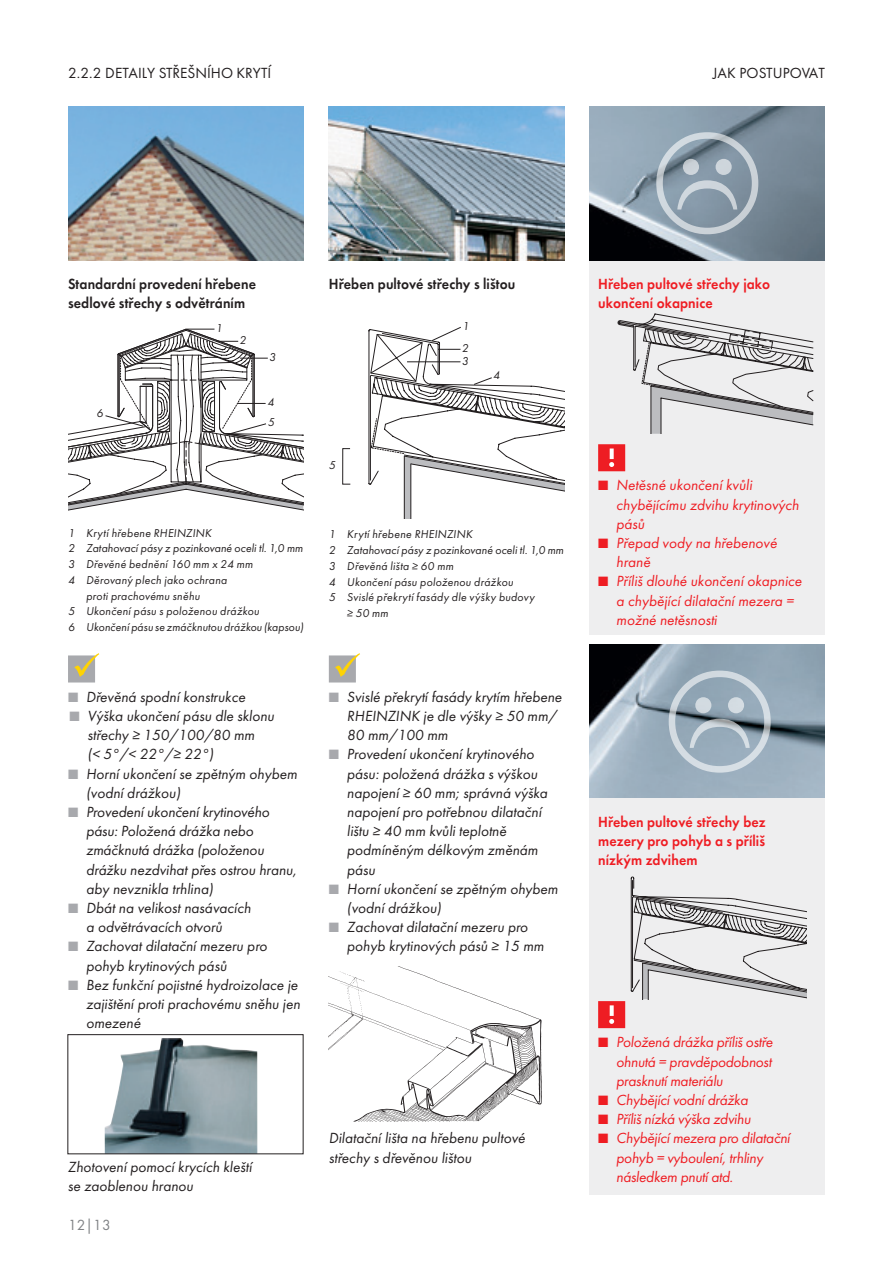
<style>
.page{position:relative;width:893px;height:1263px;background:#fff}
.page>*{position:absolute;margin:0;border:0;box-sizing:border-box;transform-origin:0 0}
.t1{font:italic 13.5px/19.2px "RZ Futura";color:#231f20}
.t2{font:italic 13.5px/19.2px "RZ Futura";letter-spacing:-.02em;color:#ee1d23;text-align:justify}
.t3{font:italic 13.5px/19.2px "RZ Futura";color:#ee1d23}
.t4{font:800 13.5px/19.2px "RZ Futura";letter-spacing:.005em;color:#ee1d23;text-align:justify}
.t5{font:800 13.5px/19.2px "RZ Futura";letter-spacing:.005em;color:#231f20}
.t6{font:13.5px "RZ Futura";color:#231f20}
.t7{font:13.5px "RZ Futura";color:#808285}
.t8{font:italic 10.5px/22px "RZ Futura";letter-spacing:.02em;color:#231f20}
.t9{font:italic 10.5px "RZ Futura";color:#231f20}
.s1{color:#a8a9ad}
</style>
<div class="page">
<div style="left:590px;top:644px;width:235px;height:551px;background:#eeeeef"></div>
<img style="left:590px;top:644px;width:235px;height:154px">
<svg style="left:631px;top:876px;width:176px;height:123px"></svg>
<div style="left:590px;top:107px;width:235px;height:527px;background:#eeeeef"></div>
<svg style="left:598px;top:444px;width:27px;height:27px"></svg>
<svg style="left:598px;top:1001px;width:27px;height:27px"></svg>
<img style="left:329px;top:106px;width:235px;height:154px">
<img style="left:590px;top:106px;width:235px;height:154px">
<svg style="left:68px;top:653px;width:31px;height:29px"></svg>
<svg style="left:329px;top:653px;width:31px;height:29px"></svg>
<svg style="left:656px;top:132px;width:102px;height:102px;background:#96a5b1"></svg>
<svg style="left:669px;top:671px;width:102px;height:102px;background:#9fb0bc"></svg>
<svg style="left:68px;top:329px;width:235px;height:182px"></svg>
<svg style="left:618px;top:314px;width:195px;height:120px"></svg>
<svg style="left:369px;top:326px;width:195px;height:193px"></svg>
<div style="left:342px;top:448px;width:9px;height:36px;border:1px solid #231f20"></div>
<svg style="left:329px;top:966px;width:213px;height:156px"></svg>
<img style="left:68px;top:106px;width:235px;height:154px">
<img style="left:105px;top:1038px;width:152px;height:114px">
<div style="left:68px;top:1034px;width:235px;height:120px;border:1px solid #231f20"></div>
<p class="t6" style="left:68px;top:65px;width:205px">2.2.2 DETAILY STŘEŠNÍHO KRYTÍ</p>
<p class="t6" style="left:713px;top:65px;width:114px">JAK POSTUPOVAT</p>
<p class="t5" style="left:68px;top:275px;width:189px">Standardní provedení hřebene sedlové střechy s odvětráním</p>
<p class="t5" style="left:329px;top:275px;width:188px">Hřeben pultové střechy s lištou</p>
<p class="t4" style="left:598px;top:275px;width:174px">Hřeben pultové střechy jako ukončení okapnice</p>
<p class="t8" style="left:97px;top:402px;width:8px">6</p>
<p class="t8" style="left:216px;top:317px;width:8px">1</p>
<p class="t8" style="left:240px;top:330px;width:8px">2</p>
<p class="t8" style="left:269px;top:346px;width:8px">3</p>
<p class="t8" style="left:268px;top:392px;width:8px">4</p>
<p class="t8" style="left:268px;top:412px;width:8px">5</p>
<p class="t8" style="left:68px;top:522px;width:145px">1 Krytí hřebene RHEINZINK</p>
<p class="t9" style="left:68px;top:543px;width:236px">2 Zatahovací pásy z pozinkované oceli tl. 1,0 mm</p>
<p class="t8" style="left:68px;top:553px;width:186px">3 Dřevěné bednění 160 mm x 24 mm</p>
<p class="t8" style="left:68px;top:569px;width:161px">4 Děrovaný plech jako ochrana</p>
<p class="t8" style="left:86px;top:585px;width:115px">proti prachovému sněhu</p>
<p class="t8" style="left:68px;top:601px;width:193px">5 Ukončení pásu s položenou drážkou</p>
<p class="t8" style="left:68px;top:616px;width:237px">6 Ukončení pásu se zmáčknutou drážkou (kapsou)</p>
<p class="t1" style="left:68px;top:687px;width:179px"><span class="s1">■</span> Dřevěná spodní konstrukce</p>
<p class="t1" style="left:88px;top:707px;width:188px;text-indent:-18px"><span class="s1">■</span> Výška ukončení pásu dle sklonu střechy ≥ 150/100/80 mm<br>(&lt; 5°/&lt; 22°/≥ 22°)</p>
<p class="t1" style="left:86px;top:764px;width:213px;text-indent:-18px"><span class="s1">■</span> Horní ukončení se zpětným ohybem (vodní drážkou)</p>
<p class="t1" style="left:86px;top:803px;width:213px;text-indent:-18px"><span class="s1">■</span> Provedení ukončení krytinového pásu: Položená drážka nebo zmáčknutá drážka (položenou drážku nezdvihat přes ostrou hranu, aby nevznikla trhlina)</p>
<p class="t1" style="left:86px;top:899px;width:166px;text-indent:-18px"><span class="s1">■</span> Dbát na velikost nasávacích a odvětrávacích otvorů</p>
<p class="t1" style="left:86px;top:937px;width:183px;text-indent:-18px"><span class="s1">■</span> Zachovat dilatační mezeru pro pohyb krytinových pásů</p>
<p class="t1" style="left:86px;top:975px;width:216px;text-indent:-18px"><span class="s1">■</span> Bez funkční pojistné hydroizolace je zajištění proti prachovému sněhu jen omezené</p>
<p class="t8" style="left:462px;top:315px;width:9px">1<br>2</p>
<p class="t8" style="left:329px;top:455px;width:8px">5</p>
<p class="t8" style="left:462px;top:350px;width:8px">3</p>
<p class="t8" style="left:493px;top:365px;width:8px">4</p>
<p class="t8" style="left:329px;top:524px;width:145px">1 Krytí hřebene RHEINZINK</p>
<p class="t9" style="left:329px;top:544px;width:236px">2 Zatahovací pásy z pozinkované oceli tl. 1,0 mm</p>
<p class="t8" style="left:329px;top:555px;width:126px">3 Dřevěná lišta ≥ 60 mm</p>
<p class="t8" style="left:329px;top:571px;width:186px">4 Ukončení pásu položenou drážkou</p>
<p class="t8" style="left:329px;top:587px;width:207px">5 Svislé překrytí fasády dle výšky budovy</p>
<p class="t8" style="left:347px;top:603px;width:43px">≥ 50 mm</p>
<p class="t1" style="left:347px;top:687px;width:216px;text-indent:-18px"><span class="s1">■</span> Svislé překrytí fasády krytím hřebene<br>RHEINZINK je dle výšky ≥ 50 mm/<br>80 mm/100 mm</p>
<p class="t1" style="left:347px;top:745px;width:202px;text-indent:-18px"><span class="s1">■</span> Provedení ukončení krytinového pásu: položená drážka s výškou napojení ≥ 60 mm; správná výška napojení pro potřebnou dilatační lištu ≥ 40 mm kvůli teplotně podmíněným délkovým změnám pásu</p>
<p class="t1" style="left:347px;top:879px;width:213px;text-indent:-18px"><span class="s1">■</span> Horní ukončení se zpětným ohybem (vodní drážkou)</p>
<p class="t1" style="left:347px;top:918px;width:199px;text-indent:-18px"><span class="s1">■</span> Zachovat dilatační mezeru pro pohyb krytinových pásů ≥ 15 mm</p>
<p class="t1" style="left:68px;top:1158px;width:186px">Zhotovení pomocí krycích kleští se zaoblenou hranou</p>
<p class="t7" style="left:68px;top:1217px;width:44px">12|13</p>
<p class="t1" style="left:329px;top:1129px;width:198px">Dilatační lišta na hřebenu pultové střechy s dřevěnou lištou</p>
<p class="t3" style="left:616px;top:476px;width:184px;text-indent:-18px">■ Netěsné ukončení kvůli chybějícímu zdvihu krytinových pásů</p>
<p class="t3" style="left:616px;top:534px;width:162px;text-indent:-18px">■ Přepad vody na hřebenové hraně</p>
<p class="t3" style="left:616px;top:572px;width:187px;text-indent:-18px">■ Příliš dlouhé ukončení okapnice a chybějící dilatační mezera = možné netěsnosti</p>
<p class="t4" style="left:598px;top:812px;width:169px">Hřeben pultové střechy bez mezery pro pohyb a s příliš nízkým zdvihem</p>
<p class="t2" style="left:616px;top:1033px;width:158px;text-indent:-18px">■ Položená drážka příliš ostře ohnutá = pravděpodobnost prasknutí materiálu</p>
<p class="t2" style="left:598px;top:1091px;width:151px">■ Chybějící vodní drážka</p>
<p class="t2" style="left:598px;top:1110px;width:154px">■ Příliš nízká výška zdvihu</p>
<p class="t2" style="left:616px;top:1129px;width:175px;text-align:left;text-indent:-18px">■ Chybějící mezera pro dilatační pohyb = vyboulení, trhliny následkem pnutí atd.</p>
</div>
